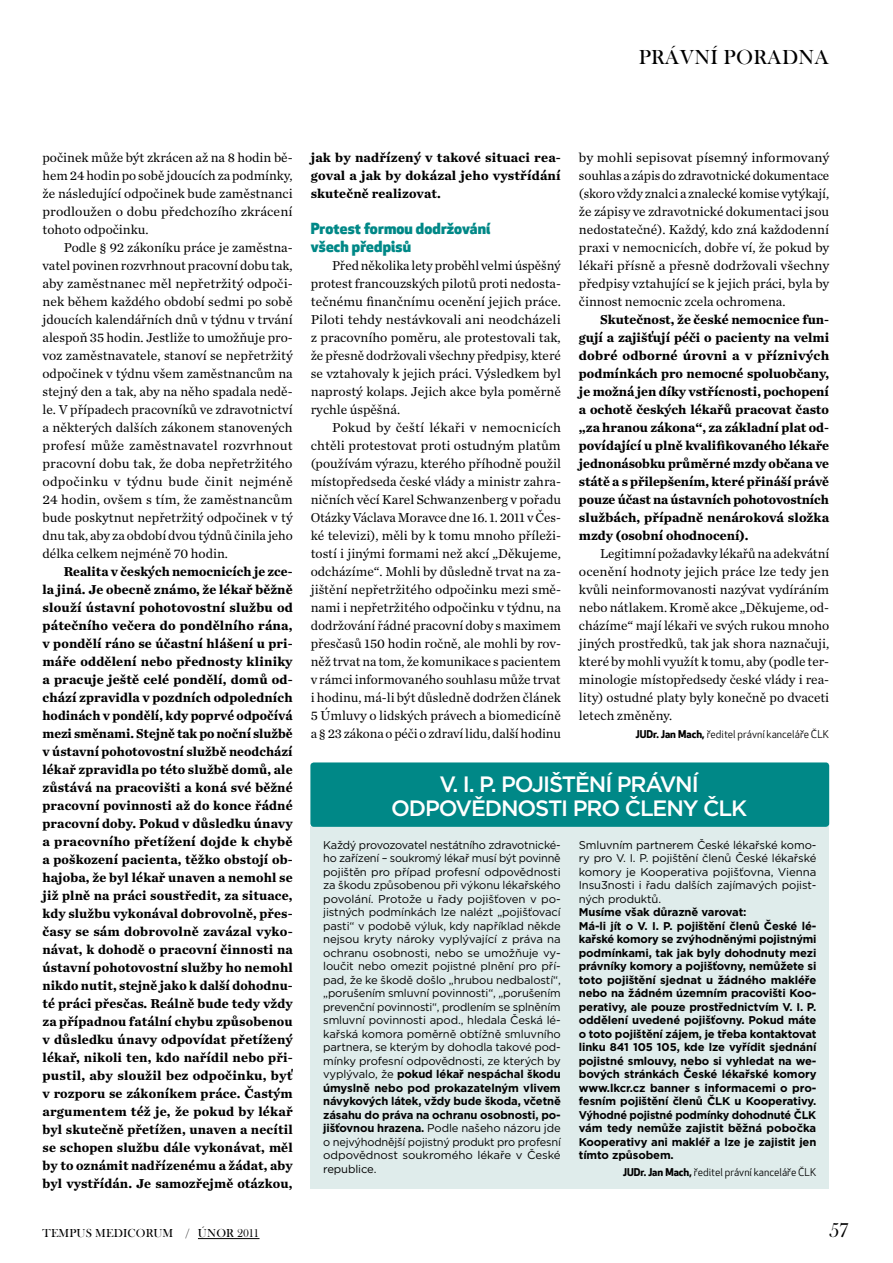
<style>
.page{position:relative;width:893px;height:1263px;background:#fff}
.page>*{position:absolute;margin:0;border:0;box-sizing:border-box;transform-origin:0 0}
.t1{font:500 22.2px/24px "Gotham";letter-spacing:-.05em;color:#fff}
.t2{font:21px "Baskerville Old Face DOT";letter-spacing:.015em;color:#000}
.t3{font:800 15px/18px "Apex New";letter-spacing:.01em;color:#008887}
.t4{font:13.5px/18px "Chronicle Text G1";color:#000;text-align:justify}
.t5{font:700 13.5px/18px "Chronicle Text G1";letter-spacing:.01em;color:#000;text-align:justify}
.t6{font:12px "Baskerville Old Face DOT";letter-spacing:.015em;color:#000}
.t7{font:11.25px/13.5px "Gotham";letter-spacing:-.01em;color:#000;text-align:justify}
.t8{font:700 11.25px/13.5px "Gotham";letter-spacing:-.01em;color:#000}
.t9{font:10.5px "Apex New";color:#000}
.s1{font-weight:700}
</style>
<div class="page">
<hr style="left:198px;top:1238px;width:61px;height:1px;background:#000">
<div style="left:310px;top:827px;width:519px;height:362px;background:#dfeceb"></div>
<div style="left:310px;top:762px;width:519px;height:65px;background:#008887;border-radius:3px"></div>
<h2 class="t2" style="left:639px;top:45px;width:192px">PRÁVNÍ PORADNA</h2>
<p class="t4" style="left:43px;top:148px;width:252px">počinek může být zkrácen až na 8 hodin bě&shy;hem 24 hodin po sobě jdoucích za podmínky, že následující odpočinek bude zaměstnanci prodloužen o dobu předchozího zkrácení tohoto odpočinku.</p>
<p class="t4" style="left:43px;top:238px;width:252px;text-indent:21px">Podle § 92 zákoníku práce je zaměstna&shy;vatel povinen rozvrhnout pracovní dobu tak, aby zaměstnanec měl nepřetržitý odpoči&shy;nek během každého období sedmi po sobě jdoucích kalendářních dnů v týdnu v trvání alespoň 35 hodin. Jestliže to umožňuje pro&shy;voz zaměstnavatele, stanoví se nepřetržitý odpočinek v týdnu všem zaměstnancům na stejný den a tak, aby na něho spadala nedě&shy;le. V případech pracovníků ve zdravotnictví a některých dalších zákonem stanovených profesí může zaměstnavatel rozvrhnout pracovní dobu tak, že doba nepřetržitého odpočinku v týdnu bude činit nejméně 24 hodin, ovšem s tím, že zaměstnancům bude poskytnut nepřetržitý odpočinek v tý dnu tak, aby za období dvou týdnů činila jeho délka celkem nejméně 70 hodin.</p>
<p class="t5" style="left:43px;top:562px;width:252px;text-indent:21px">Realita v českých nemocnicích je zce&shy;la jiná. Je obecně známo, že lékař běžně slouží ústavní pohotovostní službu od pátečního večera do pondělního rána, v pondělí ráno se účastní hlášení u pri&shy;máře oddělení nebo přednosty kliniky a pracuje ještě celé pondělí, domů od&shy;chází zpravidla v pozdních odpoledních hodinách v pondělí, kdy poprvé odpočívá mezi směnami. Stejně tak po noční službě v ústavní pohotovostní službě neodchází lékař zpravidla po této službě domů, ale zůstává na pracovišti a koná své běžné pracovní povinnosti až do konce řádné pracovní doby. Pokud v důsledku únavy a pracovního přetížení dojde k chybě a poškození pacienta, těžko obstojí ob&shy;hajoba, že byl lékař unaven a nemohl se již plně na práci soustředit, za situace, kdy službu vykonával dobrovolně, přes&shy;časy se sám dobrovolně zavázal vyko&shy;návat, k dohodě o pracovní činnosti na ústavní pohotovostní služby ho nemohl nikdo nutit, stejně jako k další dohodnu&shy;té práci přesčas. Reálně bude tedy vždy za případnou fatální chybu způsobenou v důsledku únavy odpovídat přetížený lékař, nikoli ten, kdo nařídil nebo při&shy;pustil, aby sloužil bez odpočinku, byť v rozporu se zákoníkem práce. Častým argumentem též je, že pokud by lékař byl skutečně přetížen, unaven a necítil se schopen službu dále vykonávat, měl by to oznámit nadřízenému a žádat, aby byl vystřídán. Je samozřejmě otázkou,</p>
<p class="t5" style="left:311px;top:148px;width:252px">jak by nadřízený v takové situaci rea&shy;goval a jak by dokázal jeho vystřídání skutečně realizovat.</p>
<p class="t3" style="left:311px;top:219px;width:181px">Protest formou dodržování všech předpisů</p>
<p class="t4" style="left:311px;top:256px;width:252px;text-indent:21px">Před několika lety proběhl velmi úspěšný protest francouzských pilotů proti nedosta&shy;tečnému finančnímu ocenění jejich práce.<br>Piloti tehdy nestávkovali ani neodcházeli z pracovního poměru, ale protestovali tak, že přesně dodržovali všechny předpisy, které se vztahovaly k jejich práci. Výsledkem byl naprostý kolaps. Jejich akce byla poměrně rychle úspěšná.</p>
<p class="t4" style="left:311px;top:418px;width:252px;text-indent:21px">Pokud by čeští lékaři v nemocnicích chtěli protestovat proti ostudným platům (používám výrazu, kterého příhodně použil místopředseda české vlády a ministr zahra&shy;ničních věcí Karel Schwanzenberg v pořadu Otázky Václava Moravce dne 16. 1. 2011 v Čes&shy;ké televizi), měli by k tomu mnoho příleži&shy;tostí i jinými formami než akcí „Děkujeme, odcházíme“. Mohli by důsledně trvat na za&shy;jištění nepřetržitého odpočinku mezi smě&shy;nami i nepřetržitého odpočinku v týdnu, na dodržování řádné pracovní doby s maximem přesčasů 150 hodin ročně, ale mohli by rov&shy;něž trvat na tom, že komunikace s pacientem v rámci informovaného souhlasu může trvat i hodinu, má-li být důsledně dodržen článek 5 Úmluvy o lidských právech a biomedicíně a § 23 zákona opéči o zdraví lidu, další hodinu</p>
<p class="t4" style="left:579px;top:148px;width:252px">by mohli sepisovat písemný informovaný souhlas a zápis do zdravotnické dokumentace (skoro vždy znalci a znalecké komise vytýkají, že zápisy ve zdravotnické dokumentaci jsou nedostatečné). Každý, kdo zná každodenní praxi v nemocnicích, dobře ví, že pokud by lékaři přísně a přesně dodržovali všechny předpisy vztahující se k jejich práci, byla by činnost nemocnic zcela ochromena.</p>
<p class="t5" style="left:579px;top:310px;width:252px;text-indent:21px">Skutečnost, že české nemocnice fun&shy;gují a zajišťují péči o pacienty na velmi dobré odborné úrovni a v příznivých podmínkách pro nemocné spoluobčany, je možná jen díky vstřícnosti, pochopení a ochotě českých lékařů pracovat často „za hranou zákona“, za základní plat od&shy;povídající u plně kvalifikovaného lékaře jednonásobku průměrné mzdy občana ve státě a s přilepšením, které přináší právě pouze účast na ústavních pohotovostních službách, případně nenároková složka mzdy (osobní ohodnocení).</p>
<p class="t4" style="left:579px;top:544px;width:252px;text-indent:21px">Legitimní požadavky lékařů na adekvátní ocenění hodnoty jejich práce lze tedy jen kvůli neinformovanosti nazývat vydíráním nebo nátlakem. Kromě akce „Děkujeme, od&shy;cházíme“ mají lékaři ve svých rukou mnoho jiných prostředků, tak jak shora naznačuji, které by mohli využít k tomu, aby (podle ter&shy;minologie místopředsedy české vlády i rea&shy;lity) ostudné platy byly konečně po dvaceti letech změněny.</p>
<p class="t9" style="left:636px;top:728px;width:195px"><span class="s1">JUDr. Jan Mach,</span> ředitel právní kanceláře ČLK</p>
<h1 class="t1" style="left:391px;top:771px;width:328px;text-indent:48px">V. I . P. POJIŠTĚNÍ PRÁVNÍ<br>ODPOVĚDNOSTI PRO ČLENY ČLK</h1>
<p class="t7" style="left:323px;top:838px;width:239px">Každý provozovatel nestátního zdravotnické&shy;ho zařízení – soukromý lékař musí být povinně pojištěn pro případ profesní odpovědnosti za škodu způsobenou při výkonu lékařského povolání. Protože u řady pojišťoven v po&shy;jistných podmínkách lze nalézt „pojišťovací pasti“ v podobě výluk, kdy například někde nejsou kryty nároky vyplývající z práva na ochranu osobnosti, nebo se umožňuje vy&shy;loučit nebo omezit pojistné plnění pro pří&shy;pad, že ke škodě došlo „hrubou nedbalostí“, „porušením smluvní povinnosti“, „porušením prevenční povinnosti“, prodlením se splněním smluvní povinnosti apod., hledala Česká lé&shy;kařská komora poměrně obtížně smluvního partnera, se kterým by dohodla takové pod&shy;mínky profesní odpovědnosti, ze kterých by vyplývalo, že <span class="s1">pokud lékař nespáchal škodu úmyslně nebo pod prokazatelným vlivem návykových látek, vždy bude škoda, včetně zásahu do práva na ochranu osobnosti, po&shy;jišťovnou hrazena.</span> Podle našeho názoru jde o nejvýhodnější pojistný produkt pro profesní odpovědnost soukromého lékaře v České republice.</p>
<p class="t7" style="left:579px;top:838px;width:239px">Smluvním partnerem České lékařské komo&shy;ry pro V. I . P. pojištění členů České lékařské komory je Kooperativa pojišťovna, Vienna I nsu3nosti i řadu dalších zajímavých pojist&shy;ných produktů.</p>
<p class="t8" style="left:579px;top:905px;width:239px">Musíme však důrazně varovat:<br>Má-li jít o V. I. P. pojištění členů České lé&shy;kařské komory se zvýhodněnými pojistnými podmínkami, tak jak byly dohodnuty mezi právníky komory a pojišťovny, nemůžete si toto pojištění sjednat u žádného makléře nebo na žádném územním pracovišti Koo&shy;perativy, ale pouze prostřednictvím V. I. P. oddělení uvedené pojišťovny. Pokud máte o toto pojištění zájem, je třeba kontaktovat linku 841 105 105, kde lze vyřídit sjednání pojistné smlouvy, nebo si vyhledat na we&shy;bových stránkách České lékařské komory www.lkcr.cz banner s informacemi o pro&shy;fesním pojištění členů ČLK u Kooperativy.<br>Výhodné pojistné podmínky dohodnuté ČLK vám tedy nemůže zajistit běžná pobočka Kooperativy ani makléř a lze je zajistit jen tímto způsobem.</p>
<p class="t9" style="left:623px;top:1165px;width:195px"><span class="s1">JUDr. Jan Mach,</span> ředitel právní kanceláře ČLK</p>
<p class="t6" style="left:43px;top:1227px;width:218px">TEMPUS MEDICORUM / ÚNOR 2011</p>
<h2 class="t2" style="left:829px;top:1219px;width:22px">57</h2>
</div>
